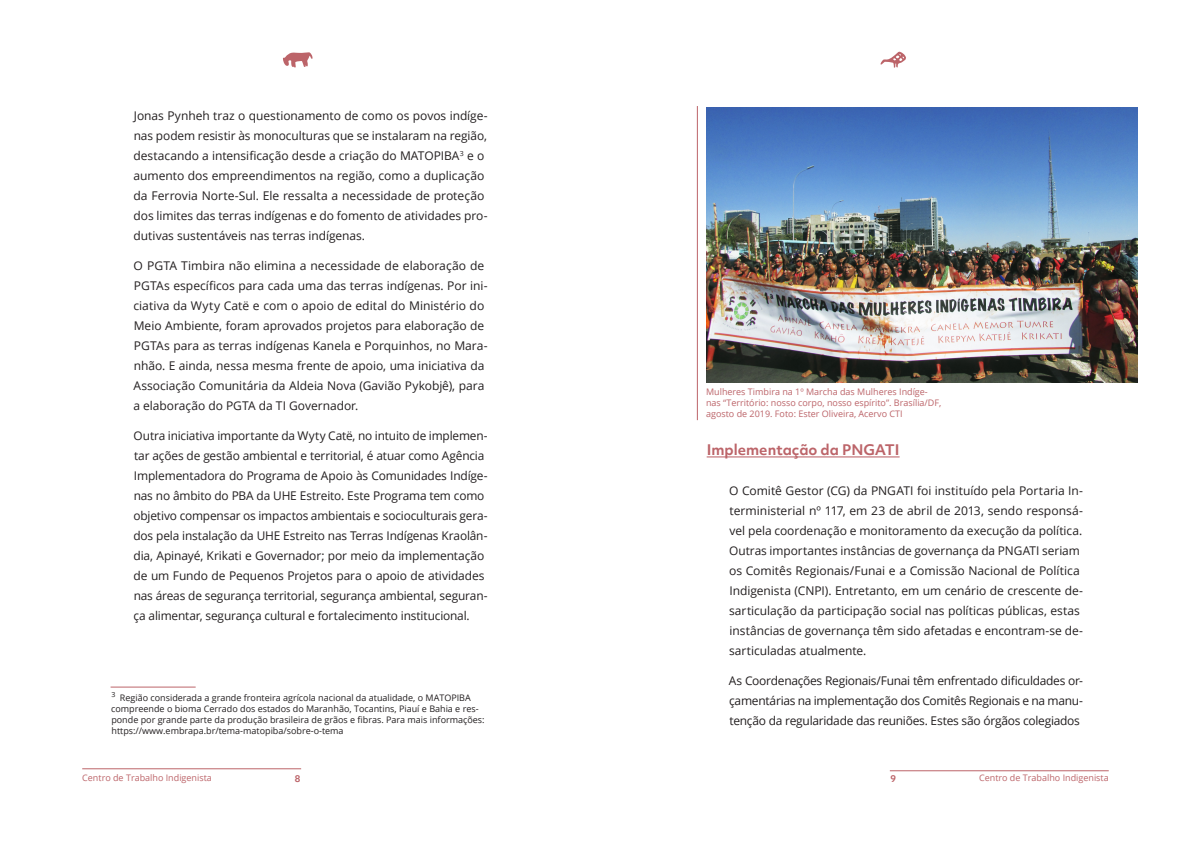
<style>
.page{position:relative;width:1191px;height:842px;background:#fff}
.page>*{position:absolute;margin:0;border:0;box-sizing:border-box;transform-origin:0 0}
.subtitulo{font:700 14px "Objektiv Mk 2";color:#bc6469}
.texto{font:12px/20px "Open Sans";letter-spacing:-.005em;color:#231f20}
.notas_de_rodape{font:9px/11px "Open Sans";color:#231f20}
.notas{font:9px/11px "Open Sans";color:#bc6469}
.t1{font:700 9px "Objektiv Mk 2";color:#bc6469}
</style>
<div class="page">
<hr style="left:111px;top:687px;width:85px;height:1px;background:#bc6469">
<hr style="left:706px;top:456px;width:193px;height:1px;background:#bc6469">
<hr style="left:82px;top:768px;width:219px;height:1px;background:#bc6469">
<hr style="left:890px;top:770px;width:218px;height:1px;background:#bc6469">
<img style="left:706px;top:108px;width:431px;height:275px">
<hr style="left:697px;top:106px;width:1px;height:314px;background:#bc6469">
<svg style="left:880px;top:52px;width:26px;height:16px"></svg>
<svg style="left:283px;top:52px;width:30px;height:16px"></svg>
<p class="texto" style="left:133px;top:105px;width:355px">Jonas Pynheh traz o questionamento de como os povos indíge&shy;nas podem resistir às monoculturas que se instalaram na região, destacando a intensificação desde a criação do MATOPIBA<sup>3</sup> e o aumento dos empreendimentos na região, como a duplicação da Ferrovia Norte-Sul. Ele ressalta a necessidade de proteção dos limites das terras indígenas e do fomento de atividades pro&shy;dutivas sustentáveis nas terras indígenas.</p>
<p class="texto" style="left:133px;top:255px;width:356px">O PGTA Timbira não elimina a necessidade de elaboração de PGTAs específicos para cada uma das terras indígenas. Por ini&shy;ciativa da Wyty Catë e com o apoio de edital do Ministério do Meio Ambiente, foram aprovados projetos para elaboração de PGTAs para as terras indígenas Kanela e Porquinhos, no Mara&shy;nhão. E ainda, nessa mesma frente de apoio, uma iniciativa da Associação Comunitária da Aldeia Nova (Gavião Pykobjê), para a elaboração do PGTA da TI Governador.</p>
<p class="texto" style="left:133px;top:425px;width:355px">Outra iniciativa importante da Wyty Catë, no intuito de implemen&shy;tar ações de gestão ambiental e territorial, é atuar como Agência Implementadora do Programa de Apoio às Comunidades Indíge&shy;nas no âmbito do PBA da UHE Estreito. Este Programa tem como objetivo compensar os impactos ambientais e socioculturais gera&shy;dos pela instalação da UHE Estreito nas Terras Indígenas Kraolân&shy;dia, Apinayé, Krikati e Governador; por meio da implementação de um Fundo de Pequenos Projetos para o apoio de atividades nas áreas de segurança territorial, segurança ambiental, seguran&shy;ça alimentar, segurança cultural e fortalecimento institucional.</p>
<p class="notas_de_rodape" style="left:111px;top:692px;width:375px"><sup>3</sup> Região considerada a grande fronteira agrícola nacional da atualidade, o MATOPIBA compreende o bioma Cerrado dos estados do Maranhão, Tocantins, Piauí e Bahia e res&shy;ponde por grande parte da produção brasileira de grãos e fibras. Para mais informações: https://www.embrapa.br/tema-matopiba/sobre-o-tema</p>
<p class="notas" style="left:706px;top:386px;width:237px">Mulheres Timbira na 1º Marcha das Mulheres Indíge&shy;nas “Território: nosso corpo, nosso espírito”. Brasília/DF, agosto de 2019. Foto: Ester Oliveira, Acervo CTI</p>
<p class="subtitulo" style="left:706px;top:440px;width:194px">Implementação da PNGATI</p>
<p class="texto" style="left:729px;top:480px;width:355px">O Comitê Gestor (CG) da PNGATI foi instituído pela Portaria In&shy;terministerial nº 117, em 23 de abril de 2013, sendo responsá&shy;vel pela coordenação e monitoramento da execução da política.<br>Outras importantes instâncias de governança da PNGATI seriam os Comitês Regionais/Funai e a Comissão Nacional de Política Indigenista (CNPI). Entretanto, em um cenário de crescente de&shy;sarticulação da participação social nas políticas públicas, estas instâncias de governança têm sido afetadas e encontram-se de&shy;sarticuladas atualmente.</p>
<p class="texto" style="left:729px;top:670px;width:356px;text-align:justify">As Coordenações Regionais/Funai têm enfrentado dificuldades or&shy;çamentárias na implementação dos Comitês Regionais e na manu&shy;tenção da regularidade das reuniões. Estes são órgãos colegiados</p>
<p class="notas" style="left:82px;top:772px;width:131px">Centro de Trabalho Indigenista</p>
<p class="notas" style="left:979px;top:772px;width:131px">Centro de Trabalho Indigenista</p>
<p class="t1" style="left:295px;top:772px;width:7px">8</p>
<p class="t1" style="left:890px;top:772px;width:7px">9</p>
</div>
